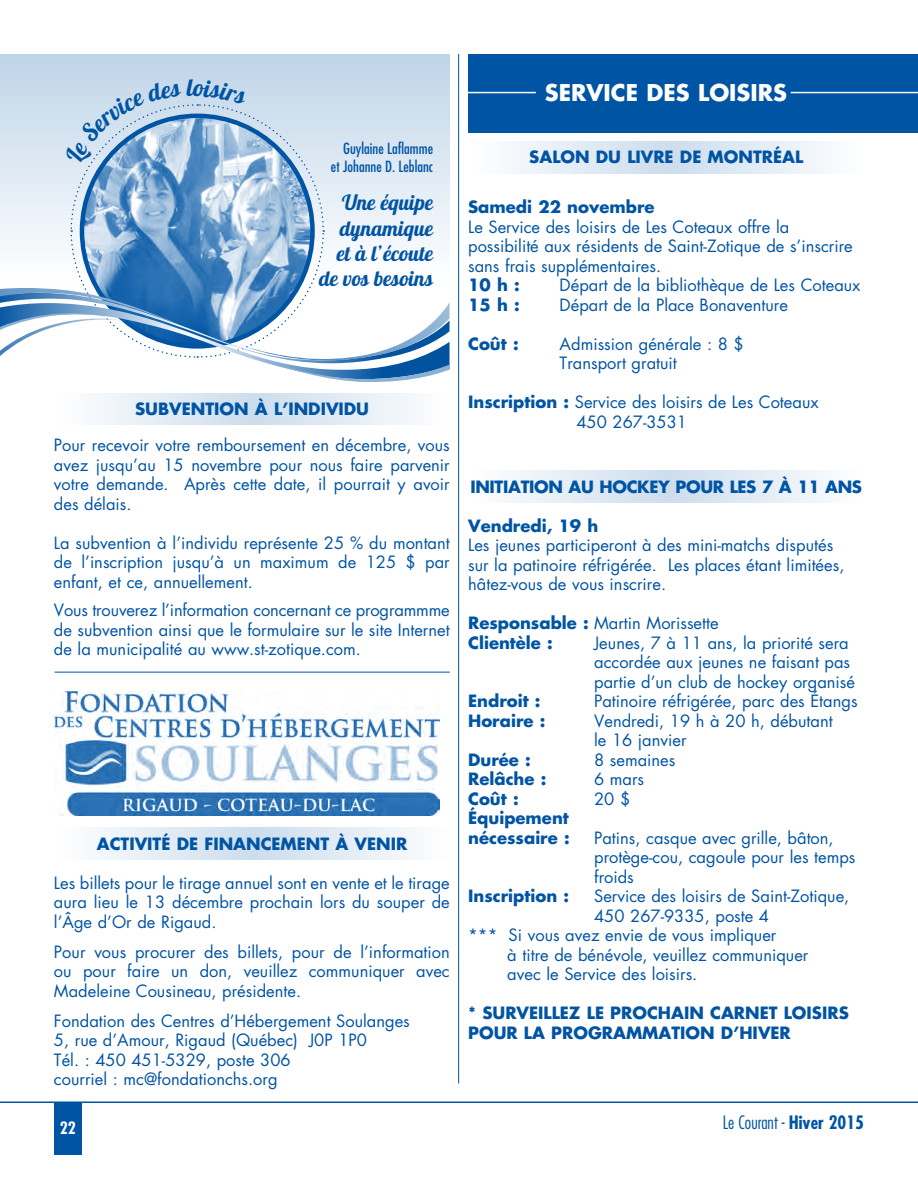
<style>
.page{position:relative;width:918px;height:1188px;background:#fff}
.page>*{position:absolute;margin:0;border:0;box-sizing:border-box;transform-origin:0 0}
.t1{font:24px "Lobster 1.4";color:#0054a4}
.t2{font:700 22.5px "Futura";color:#fff}
.t3{font:21px/25.2px "Lobster 1.4";color:#0054a4;text-align:right}
.t4{font:300 condensed 18px "Futura";color:#0054a4}
.t5{font:16.5px/19.5px "Futura";color:#0054a4}
.t6{font:700 16.5px/19.5px "Futura";color:#0054a4}
.t7{font:700 16.5px "Futura";letter-spacing:-.02em;color:#0054a4}
.t8{font:700 condensed 16.5px "Futura";color:#fff}
.t9{font:condensed 15px/18px "Futura";color:#0054a4;text-align:right}
.s1{font-weight:700}
.s2{font-weight:400}
</style>
<div class="page">
<hr style="left:0;top:1101px;width:918px;height:2px;background:#0054a4">
<div style="left:54px;top:1102px;width:28px;height:53px;background:#0054a4"></div>
<div style="left:468px;top:54px;width:450px;height:79px;background:#0054a4"></div>
<hr style="left:460px;top:92px;width:76px;height:1px;background:#fff">
<hr style="left:791px;top:92px;width:127px;height:1px;background:#fff">
<div style="left:0;top:54px;width:450px;height:228px;background:#c6d9eb"></div>
<svg style="left:97px;top:393px;width:315px;height:32px;background:#e0eaf3"></svg>
<svg style="left:511px;top:471px;width:315px;height:32px;background:#e0eaf3"></svg>
<svg style="left:511px;top:141px;width:315px;height:32px;background:#e0eaf3"></svg>
<svg style="left:97px;top:828px;width:315px;height:31px;background:#e0eaf3"></svg>
<hr style="left:458px;top:54px;width:1px;height:1029px;background:#0054a4">
<img style="left:55px;top:692px;width:384px;height:124px">
<hr style="left:55px;top:672px;width:395px;height:1px;background:#0054a4">
<svg style="left:0;top:104px;width:450px;height:278px"></svg>
<h1 class="t1" style="left:187px;top:72px;width:8px">l</h1>
<p class="t9" style="left:331px;top:139px;width:104px">Guylaine Laflamme et Johanne D. Leblanc</p>
<p class="t3" style="left:319px;top:190px;width:115px">Une équipe dynamique<br>et à l’écoute de vos besoins</p>
<p class="t6" style="left:135px;top:399px;width:47px">SUBVEN</p>
<p class="t6" style="left:205px;top:399px;width:165px">TION À L’IN DIVI DU</p>
<p class="t5" style="left:54px;top:436px;width:397px;text-align:justify">Pour recevoir votre remboursement en décembre, vous avez jusqu’au 15 novembre pour nous faire parvenir votre demande. Après cette date, il pourrait y avoir des délais.</p>
<p class="t5" style="left:54px;top:533px;width:397px;text-align:justify">La subvention à l’individu représente 25 % du montant de l’inscription jusqu’à un maximum de 125 $ par enfant, et ce, annuellement.</p>
<p class="t5" style="left:54px;top:601px;width:397px;text-align:justify">Vous trouverez l’information concernant ce programmme de subvention ainsi que le formulaire sur le site Internet de la municipalité au www.st-zotique.com.</p>
<p class="t6" style="left:97px;top:833px;width:312px">Activité de financement à venir</p>
<p class="t5" style="left:54px;top:873px;width:397px;text-align:justify">Les billets pour le tirage annuel sont en vente et le tirage aura lieu le 13 décembre prochain lors du souper de l’Âge d’Or de Rigaud.</p>
<p class="t5" style="left:54px;top:942px;width:397px;text-align:justify">Pour vous procurer des billets, pour de l’information ou pour faire un don, veuillez communiquer avec Madeleine Cousineau, présidente.</p>
<p class="t5" style="left:54px;top:1011px;width:357px">Fondation des Centres d’Hébergement Soulanges 5, rue d’Amour, Rigaud (Québec) J0P 1P0<br>Tél. : 450 451-5329, poste 306<br>courriel : mc@fondationchs.org</p>
<p class="t8" style="left:60px;top:1117px;width:18px">22</p>
<h2 class="t2" style="left:545px;top:77px;width:243px">service des loisirs</h2>
<p class="t6" style="left:529px;top:147px;width:117px">SALON DU LIVRE</p>
<p class="t6" style="left:680px;top:147px;width:125px">DE MONTRÉAL</p>
<p class="t6" style="left:468px;top:197px;width:188px">Samedi 22 novembre</p>
<p class="t5" style="left:468px;top:217px;width:386px">Le Service des loisirs de Les Coteaux offre la possibilité aux résidents de Saint-Zotique de s’inscrire sans frais supplémentaires.</p>
<p class="t6" style="left:468px;top:275px;width:53px">10 h :</p>
<p class="t5" style="left:560px;top:275px;width:302px">Départ de la bibliothèque de Les Coteaux</p>
<p class="t6" style="left:468px;top:294px;width:53px">15 h :</p>
<p class="t5" style="left:560px;top:295px;width:230px">Départ de la Place Bonaventure</p>
<p class="t6" style="left:468px;top:333px;width:52px">Coût :</p>
<p class="t5" style="left:560px;top:334px;width:186px">Admission générale : 8 $<br>Transport gratuit</p>
<p class="t5" style="left:576px;top:392px;width:244px;text-indent:-108px"><span class="s1">Inscription :</span> Service des loisirs de Les Coteaux<br>450 267-3531</p>
<p class="t6" style="left:470px;top:477px;width:16px">Initiationau</p>
<p class="t7" style="left:600px;top:476px;width:264px">HOCKEY POUR LES 7 À 11 ANS</p>
<p class="t6" style="left:468px;top:515px;width:132px">Vendredi, 19 h</p>
<p class="t5" style="left:468px;top:535px;width:378px">Les jeunes participeront à des mini-matchs disputés sur la patinoire réfrigérée. Les places étant limitées, hâtez-vous de vous inscrire.</p>
<p class="t6" style="left:468px;top:613px;width:252px">Responsable : <span class="s2">Martin Morissette<br></span>Clientèle :</p>
<p class="t5" style="left:594px;top:633px;width:262px">Jeunes, 7 à 11 ans, la priorité sera accordée aux jeunes ne faisant pas partie d’un club de hockey organisé</p>
<p class="t6" style="left:468px;top:691px;width:74px">Endroit :</p>
<p class="t5" style="left:594px;top:691px;width:265px">Patinoire réfrigérée, parc des Étangs</p>
<p class="t6" style="left:468px;top:710px;width:79px">Horaire :</p>
<p class="t5" style="left:594px;top:711px;width:240px">Vendredi, 19 h à 20 h, débutant le 16 janvier</p>
<p class="t6" style="left:468px;top:749px;width:64px">Durée :</p>
<p class="t5" style="left:594px;top:750px;width:83px">8 semaines</p>
<p class="t6" style="left:468px;top:769px;width:80px">Relâche :</p>
<p class="t5" style="left:594px;top:769px;width:52px">6 mars</p>
<p class="t6" style="left:468px;top:788px;width:52px">Coût :</p>
<p class="t5" style="left:594px;top:789px;width:38px">20 $</p>
<p class="t6" style="left:468px;top:808px;width:103px">Équipement nécessaire :</p>
<p class="t5" style="left:594px;top:828px;width:263px">Patins, casque avec grille, bâton, protège-cou, cagoule pour les temps froids</p>
<p class="t6" style="left:468px;top:886px;width:103px">Inscription :</p>
<p class="t5" style="left:594px;top:886px;width:257px">Service des loisirs de Saint-Zotique,</p>
<p class="t5" style="left:594px;top:906px;width:176px">450 267-9335, poste 4</p>
<p class="t5" style="left:468px;top:925px;width:310px">*** Si vous avez envie de vous impliquer</p>
<p class="t5" style="left:507px;top:945px;width:303px">à titre de bénévole, veuillez communiquer</p>
<p class="t5" style="left:507px;top:964px;width:192px">avec le Service des loisirs.</p>
<p class="t6" style="left:468px;top:1003px;width:48px">* SURVEI</p>
<p class="t6" style="left:544px;top:1003px;width:140px">LLEZ LE PROCHAIN</p>
<p class="t6" style="left:710px;top:1003px;width:13px">CARNE</p>
<p class="t6" style="left:769px;top:1003px;width:47px">T LOISIRS</p>
<p class="t6" style="left:468px;top:1022px;width:134px">POUR LA PROGRA</p>
<p class="t6" style="left:626px;top:1022px;width:137px">MMATION D’HIVER</p>
<p class="t4" style="left:723px;top:1111px;width:143px">Le Courant - <span class="s1">Hiver 2015</span></p>
</div>
